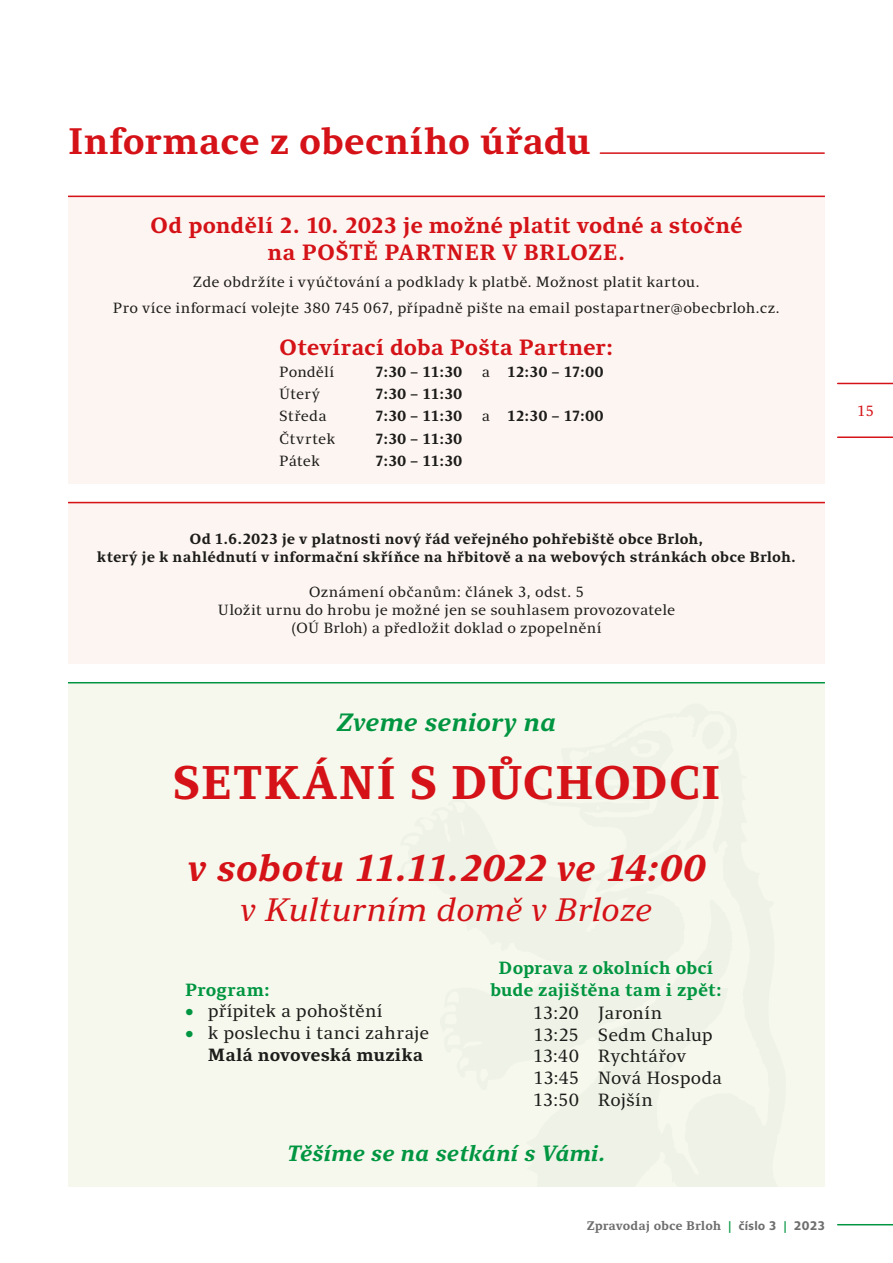
<style>
.page{position:relative;width:893px;height:1263px;background:#fff}
.page>*{position:absolute;margin:0;border:0;box-sizing:border-box;transform-origin:0 0}
.t1{font:700 48px "Clara Serif";letter-spacing:.005em;color:#d41217}
.t2{font:italic 700 37.8px "Clara Serif";color:#d41217}
.t3{font:700 37.5px "Clara Serif";letter-spacing:.005em;color:#d41217}
.t4{font:italic 33px "Clara Serif";color:#d41217}
.t5{font:italic 700 25.5px "Clara Serif";letter-spacing:.005em;color:#009540}
.t6{font:700 22.5px/27px "Clara Serif";letter-spacing:.005em;color:#d41217;text-align:center}
.t7{font:italic 700 22.5px "Clara Serif";letter-spacing:.005em;color:#009540}
.t8{font:18px/21.6px "Clara Serif";color:#1c1c1a}
.t9{font:700 18px/21.6px "Clara Serif";letter-spacing:.005em;color:#009540;text-align:center}
.t10{font:15px/18px "Clara Serif";letter-spacing:.01em;color:#1c1c1a;text-align:center}
.t11{font:700 15px/18px "Clara Serif";letter-spacing:.015em;color:#1c1c1a;text-align:center}
.t12{font:15px "Clara Serif";color:#d41217}
.t13{font:700 12.75px "Clara Serif";color:#6e6e6e}
.s1{font-weight:400}
.s2{color:#009540}
.s3{font-weight:700}
.s4{font-family:"Clara Sans"}
</style>
<div class="page">
<hr style="left:838px;top:436px;width:55px;height:2px;background:#d41217">
<hr style="left:838px;top:1224px;width:55px;height:1px;background:#009540">
<hr style="left:838px;top:383px;width:55px;height:1px;background:#d41217">
<div style="left:68px;top:502px;width:757px;height:162px;background:#fdf5f1"></div>
<div style="left:68px;top:196px;width:757px;height:288px;background:#fdf5f1"></div>
<hr style="left:600px;top:152px;width:224px;height:2px;background:#d41217">
<div style="left:68px;top:682px;width:757px;height:504px;background:#f6f8ed"></div>
<hr style="left:68px;top:502px;width:757px;height:1px;background:#d41217">
<hr style="left:68px;top:196px;width:757px;height:1px;background:#d41217">
<hr style="left:68px;top:682px;width:757px;height:1px;background:#009540">
<h3 class="t3" style="left:68px;top:120px;width:524px">Informace z obecního úřadu</h3>
<h3 class="t6" style="left:150px;top:212px;width:594px">Od pondělí 2. 10. 2023 je možné platit vodné a stočné na POŠTĚ PARTNER V BRLOZE.</h3>
<p class="t10" style="left:113px;top:269px;width:669px;line-height:26.5px">Zde obdržíte i vyúčtování a podklady k platbě. Možnost platit kartou.<br>Pro více informací volejte 380 745 067, případně pište na email postapartner@obecbrloh.cz.</p>
<h3 class="t6" style="left:279px;top:334px;width:336px">Otevírací doba Pošta Partner:</h3>
<p class="t10" style="left:279px;top:363px;width:57px">Pondělí</p>
<p class="t11" style="left:375px;top:363px;width:88px">7:30 – 11:30</p>
<p class="t11" style="left:482px;top:363px;width:123px"><span class="s1">a</span> 12:30 – 17:00</p>
<p class="t10" style="left:279px;top:385px;width:42px">Úterý</p>
<p class="t11" style="left:375px;top:385px;width:88px">7:30 – 11:30</p>
<p class="t10" style="left:279px;top:407px;width:49px">Středa</p>
<p class="t11" style="left:375px;top:407px;width:88px">7:30 – 11:30</p>
<p class="t11" style="left:482px;top:407px;width:123px"><span class="s1">a</span> 12:30 – 17:00</p>
<p class="t10" style="left:279px;top:430px;width:58px">Čtvrtek</p>
<p class="t11" style="left:375px;top:430px;width:88px">7:30 – 11:30</p>
<p class="t10" style="left:279px;top:452px;width:43px">Pátek</p>
<p class="t11" style="left:375px;top:452px;width:88px">7:30 – 11:30</p>
<p class="t11" style="left:97px;top:530px;width:700px">Od 1.6.2023 je v platnosti nový řád veřejného pohřebiště obce Brloh,<br>který je k nahlédnutí v informační skříňce na hřbitově a na webových stránkách obce Brloh.</p>
<p class="t10" style="left:218px;top:583px;width:459px">Oznámení občanům: článek 3, odst. 5<br>Uložit urnu do hrobu je možné jen se souhlasem provozovatele (OÚ Brloh) a předložit doklad o zpopelnění</p>
<h3 class="t5" style="left:337px;top:708px;width:221px">Zveme seniory na</h3>
<h1 class="t1" style="left:172px;top:757px;width:386px">Setkání s důcho</h1>
<h1 class="t1" style="left:631px;top:757px;width:91px">dci</h1>
<h2 class="t2" style="left:188px;top:848px;width:519px">v sobotu 11.11.2022 ve 14:00</h2>
<h3 class="t4" style="left:241px;top:892px;width:413px">v Kulturním domě v Brloze</h3>
<p class="t9" style="left:185px;top:979px;width:86px">Program:</p>
<p class="t8" style="left:185px;top:1001px;width:199px"><span class="s2">•</span> přípitek a pohoštění</p>
<p class="t8" style="left:208px;top:1022px;width:223px;text-indent:-23px"><span class="s2">•</span> k poslechu i tanci zahraje<br><span class="s3">Malá novoveská muzika</span></p>
<p class="t9" style="left:490px;top:957px;width:233px">Doprava z okolních obcí bude zajištěna tam i zpět:</p>
<p class="t8" style="left:533px;top:1003px;width:48px;text-align:justify">13:20<br>13:25<br>13:40<br>13:45<br>13:50</p>
<p class="t8" style="left:598px;top:1003px;width:126px">Jaronín<br>Sedm Chalup<br>Rychtářov<br>Nová Hospoda<br>Rojšín</p>
<h3 class="t7" style="left:287px;top:1141px;width:320px">Těšíme se na setkání s Vámi.</h3>
<p class="t13" style="left:587px;top:1218px;width:240px">Zpravodaj obce Brloh <span class="s2">|</span> <span class="s4">číslo 3</span> <span class="s2">|</span> <span class="s4">2023</span></p>
<p class="t12" style="left:857px;top:403px;width:19px">15</p>
</div>
